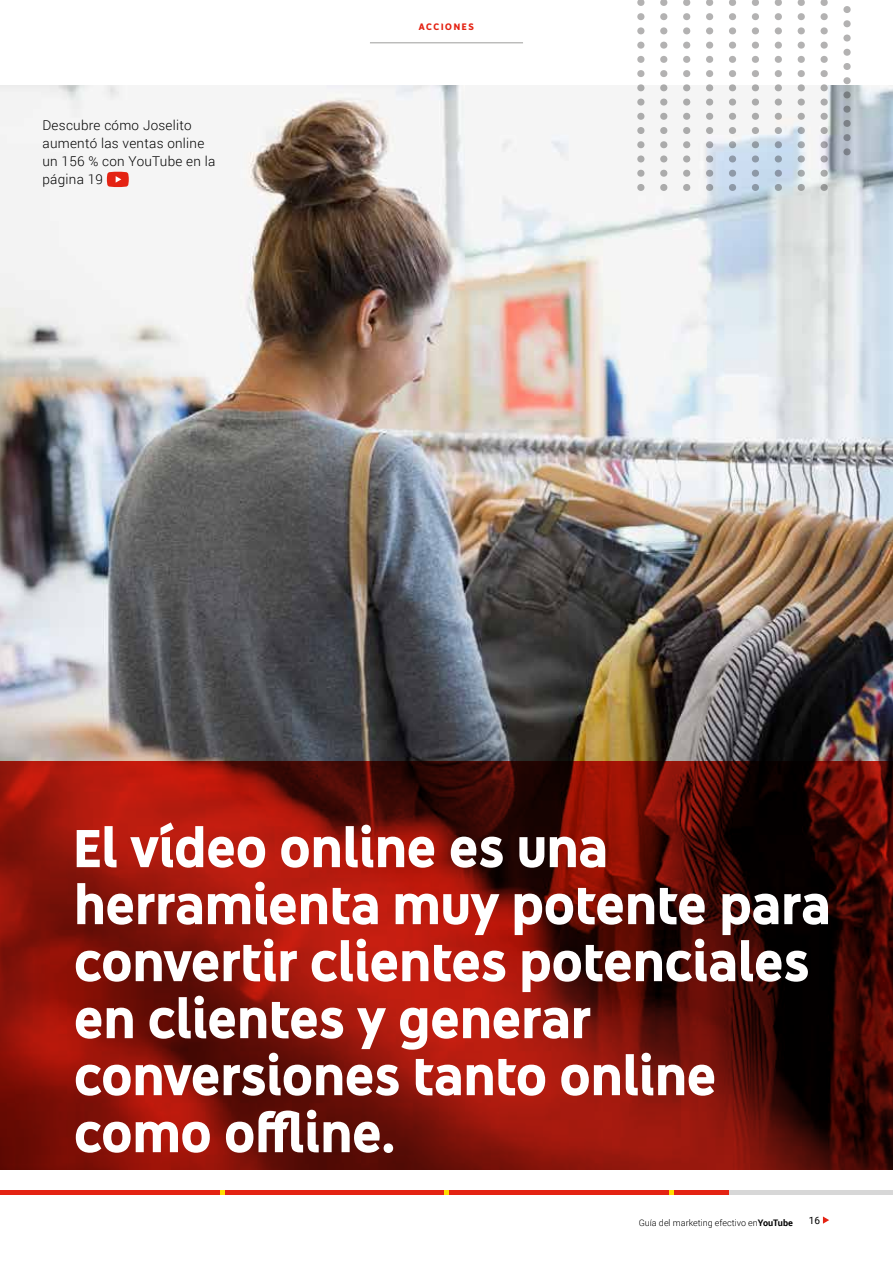
<style>
.page{position:relative;width:893px;height:1263px;background:#fff}
.page>*{position:absolute;margin:0;border:0;box-sizing:border-box;transform-origin:0 0}
.t1{font:62.4px "Minion Pro";color:#b3b2b2}
.t2{font:700 60px/57px "YT Sans";color:#fff}
.t3{font:300 13.5px/18px "Roboto";letter-spacing:.02em;color:#000}
.t4{font:700 10.5px "YT Sans";letter-spacing:.155em;color:#e42313;scale:1.04 1}
.t5{font:10.05px "Roboto";color:#000}
.t6{font:300 9px "Roboto";color:#000}
.s1{font-weight:700}
</style>
<div class="page">
<svg style="left:823px;top:1216px;width:6px;height:8px"></svg>
<hr style="left:370px;top:43px;width:153px;height:1px;background:#9d9d9c">
<hr style="left:0;top:1191px;width:893px;height:4px;background:#d7d7d7">
<hr style="left:0;top:1191px;width:729px;height:4px;background:#e42313">
<svg style="left:221px;top:1191px;width:4px;height:4px"></svg>
<svg style="left:444px;top:1191px;width:4px;height:4px"></svg>
<svg style="left:669px;top:1191px;width:4px;height:4px"></svg>
<img style="left:0;top:85px;width:893px;height:676px">
<svg style="left:0;top:761px;width:893px;height:408px;background:#741008"></svg>
<svg style="left:107px;top:172px;width:22px;height:15px"></svg>
<p class="t3" style="left:43px;top:116px;width:174px">Descubre cómo Joselito aumentó las ventas online un 156 % con YouTube en la página 19</p>
<p class="t4" style="left:419px;top:19px;width:54px">ACCIONES</p>
<p class="t1" style="left:582px;top:195px;width:201px;rotate:-90deg">..............</p>
<p class="t1" style="left:605px;top:195px;width:201px;rotate:-90deg">..............</p>
<p class="t1" style="left:628px;top:195px;width:201px;rotate:-90deg">..............</p>
<p class="t1" style="left:651px;top:195px;width:201px;rotate:-90deg">..............</p>
<p class="t1" style="left:674px;top:195px;width:201px;rotate:-90deg">..............</p>
<p class="t1" style="left:696px;top:195px;width:201px;rotate:-90deg">..............</p>
<p class="t1" style="left:719px;top:195px;width:201px;rotate:-90deg">..............</p>
<p class="t1" style="left:742px;top:195px;width:201px;rotate:-90deg">..............</p>
<p class="t1" style="left:765px;top:195px;width:201px;rotate:-90deg">..............</p>
<p class="t1" style="left:788px;top:159px;width:158px;rotate:-90deg">...........</p>
<p class="t2" style="left:74px;top:816px;width:758px">El vídeo online es una herramienta muy potente para convertir clientes potenciales en clientes y generar conversiones tanto online como offline.</p>
<p class="t6" style="left:639px;top:1216px;width:156px">Guía del marketing efectivo en<span class="s1">YouTube</span></p>
<p class="t5" style="left:809px;top:1213px;width:13px">16</p>
</div>
